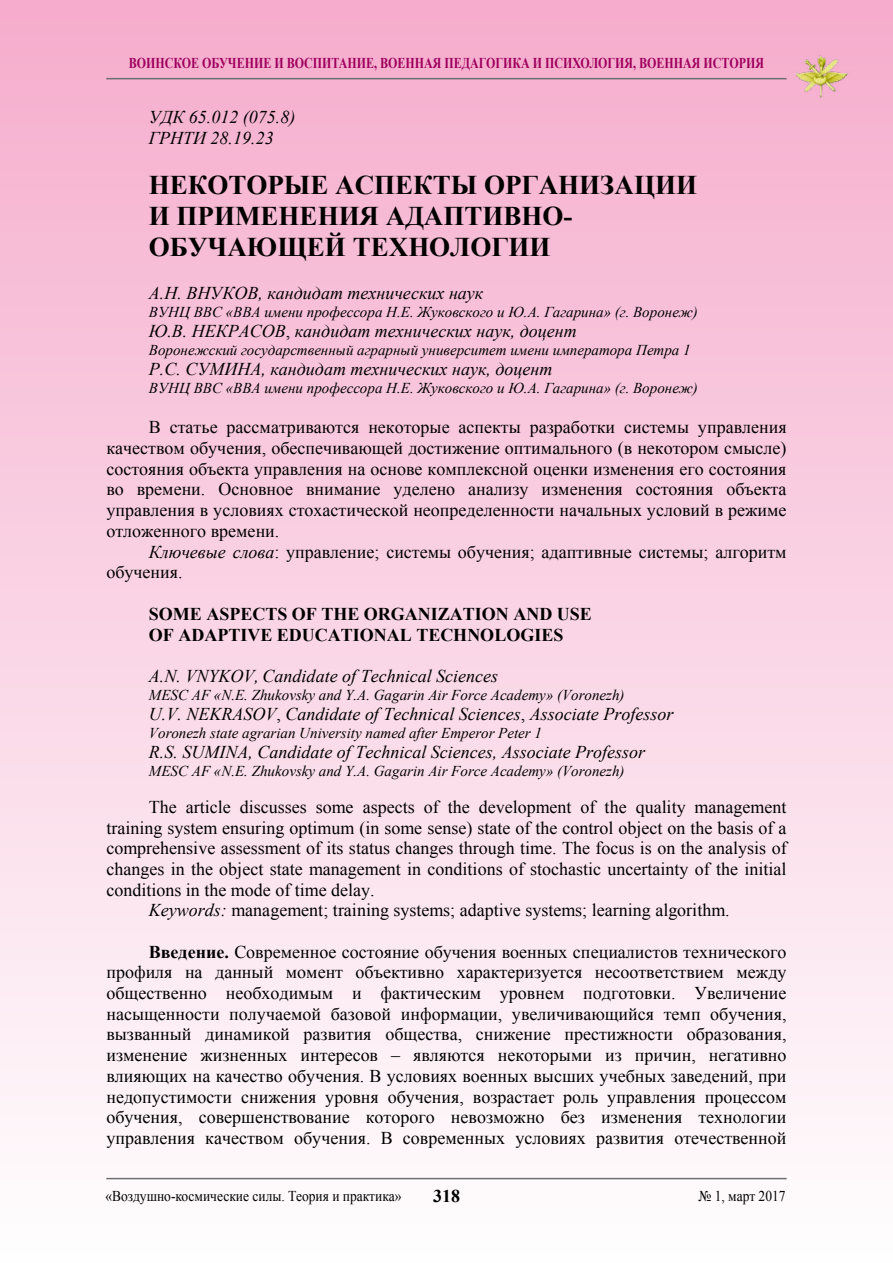
<style>
.page{position:relative;width:893px;height:1263px;background:#fff}
.page>*{position:absolute;margin:0;border:0;box-sizing:border-box;transform-origin:0 0}
.t1{font:700 27px/31px "Times New Roman";color:#000}
.t2{font:18px/20.7px "Times New Roman";color:#000;text-align:justify}
.t3{font:italic 18px/20.7px "Times New Roman";color:#000}
.t4{font:700 18px/20.7px "Times New Roman";color:#000}
.t5{font:italic 15px "Times New Roman";color:#000}
.t6{font:700 15px "Times New Roman";color:#9e005d;scale:.8 1}
.t7{font:15px "Times New Roman";color:#000;scale:.9 1}
.s1{font-style:normal}
.s2{font-style:italic}
.s3{font-weight:700}
</style>
<div class="page">
<div style="left:0;top:0;width:893px;height:1263px;background:linear-gradient(to bottom,#f6accc,#fefefe)"></div>
<hr style="left:106px;top:78px;width:681px;height:1px;background:#6d6e71">
<hr style="left:106px;top:1178px;width:681px;height:1px;background:#6d6e71">
<img style="left:792px;top:52px;width:58px;height:47px">
<p class="t6" style="left:129px;top:52px;width:796px">воинское обучение и воспитание, военная педагогика и психология, военная история</p>
<p class="t3" style="left:149px;top:106px;width:148px">УДК 65.012 (075.8)<br>ГРНТИ 28.19.23</p>
<h1 class="t1" style="left:149px;top:168px;width:550px">НЕКОТОРЫЕ АСПЕКТЫ ОРГАНИЗАЦИИ<br>И ПРИМЕНЕНИЯ АДАПТИВНО-<br>ОБУЧАЮЩЕЙ ТЕХНОЛОГИИ</h1>
<p class="t3" style="left:149px;top:282px;width:336px">А.Н. ВНУКОВ, кандидат технических наук</p>
<p class="t5" style="left:149px;top:301px;width:550px">ВУНЦ ВВС «ВВА имени профессора Н.Е. Жуковского и Ю.А. Гагарина» (г. Воронеж)</p>
<p class="t3" style="left:149px;top:320px;width:429px">Ю.В. НЕКРАСОВ<span class="s1">,</span> кандидат технических наук, доцент</p>
<p class="t5" style="left:149px;top:339px;width:543px">Воронежский государственный аграрный университет имени императора Петра 1</p>
<p class="t3" style="left:149px;top:358px;width:405px">Р.С. СУМИНА, кандидат технических наук, доцент</p>
<p class="t5" style="left:149px;top:377px;width:550px">ВУНЦ ВВС «ВВА имени профессора Н.Е. Жуковского и Ю.А. Гагарина» (г. Воронеж)</p>
<p class="t2" style="left:106px;top:417px;width:682px;text-indent:43px">В статье рассматриваются некоторые аспекты разработки системы управления качеством обучения, обеспечивающей достижение оптимального (в некотором смысле) состояния объекта управления на основе комплексной оценки изменения его состояния во времени. Основное внимание уделено анализу изменения состояния объекта управления в условиях стохастической неопределенности начальных условий в режиме отложенного времени.</p>
<p class="t2" style="left:106px;top:541px;width:682px;text-indent:43px"><span class="s2">Ключевые слова</span>: управление; системы обучения; адаптивные системы; алгоритм обучения.</p>
<p class="t4" style="left:149px;top:603px;width:444px">SOME ASPECTS OF THE ORGANIZATION AND USE<br>OF ADAPTIVE EDUCATIONAL TECHNOLOGIES</p>
<p class="t3" style="left:149px;top:665px;width:351px">A.N. VNYKOV, Candidate of Technical Sciences</p>
<p class="t5" style="left:149px;top:684px;width:477px">MESC AF «N.E. Zhukovsky and Y.A. Gagarin Air Force Academy» (Voronezh)</p>
<p class="t3" style="left:149px;top:703px;width:526px">U.V. NEKRASOV<span class="s1">,</span> Candidate of Technical Sciences<span class="s1">,</span> Associate Professor</p>
<p class="t5" style="left:149px;top:722px;width:395px">Voronezh state agrarian University named after Emperor Peter 1</p>
<p class="t3" style="left:149px;top:741px;width:498px">R.S. SUMINA, Candidate of Technical Sciences, Associate Professor</p>
<p class="t5" style="left:149px;top:760px;width:477px">MESC AF «N.E. Zhukovsky and Y.A. Gagarin Air Force Academy» (Voronezh)</p>
<p class="t2" style="left:149px;top:796px;width:639px">The article discusses some aspects of the development of the quality management</p>
<p class="t2" style="left:106px;top:817px;width:682px">training system ensuring optimum (in some sense) state of the control object on the basis of a</p>
<p class="t2" style="left:106px;top:837px;width:682px">comprehensive assessment of its status changes through time. The focus is on the analysis of</p>
<p class="t2" style="left:106px;top:858px;width:682px">changes in the object state management in conditions of stochastic uncertainty of the initial</p>
<p class="t2" style="left:106px;top:879px;width:270px">conditions in the mode of time delay.</p>
<p class="t2" style="left:149px;top:900px;width:582px"><span class="s2">Keywords:</span> management; training systems; adaptive systems; learning algorithm.</p>
<p class="t2" style="left:106px;top:941px;width:682px;text-indent:43px"><span class="s3">Введение.</span> Современное состояние обучения военных специалистов технического профиля на данный момент объективно характеризуется несоответствием между общественно необходимым и фактическим уровнем подготовки. Увеличение насыщенности получаемой базовой информации, увеличивающийся темп обучения, вызванный динамикой развития общества, снижение престижности образования, изменение жизненных интересов – являются некоторыми из причин, негативно влияющих на качество обучения. В условиях военных высших учебных заведений, при недопустимости снижения уровня обучения, возрастает роль управления процессом обучения, совершенствование которого невозможно без изменения технологии управления качеством обучения. В современных условиях развития отечественной</p>
<p class="t7" style="left:105px;top:1186px;width:330px">«Воздушно-космические силы. Теория и практика»</p>
<p class="t4" style="left:433px;top:1185px;width:28px">318</p>
<p class="t7" style="left:699px;top:1186px;width:98px">№ 1, март 2017</p>
</div>
